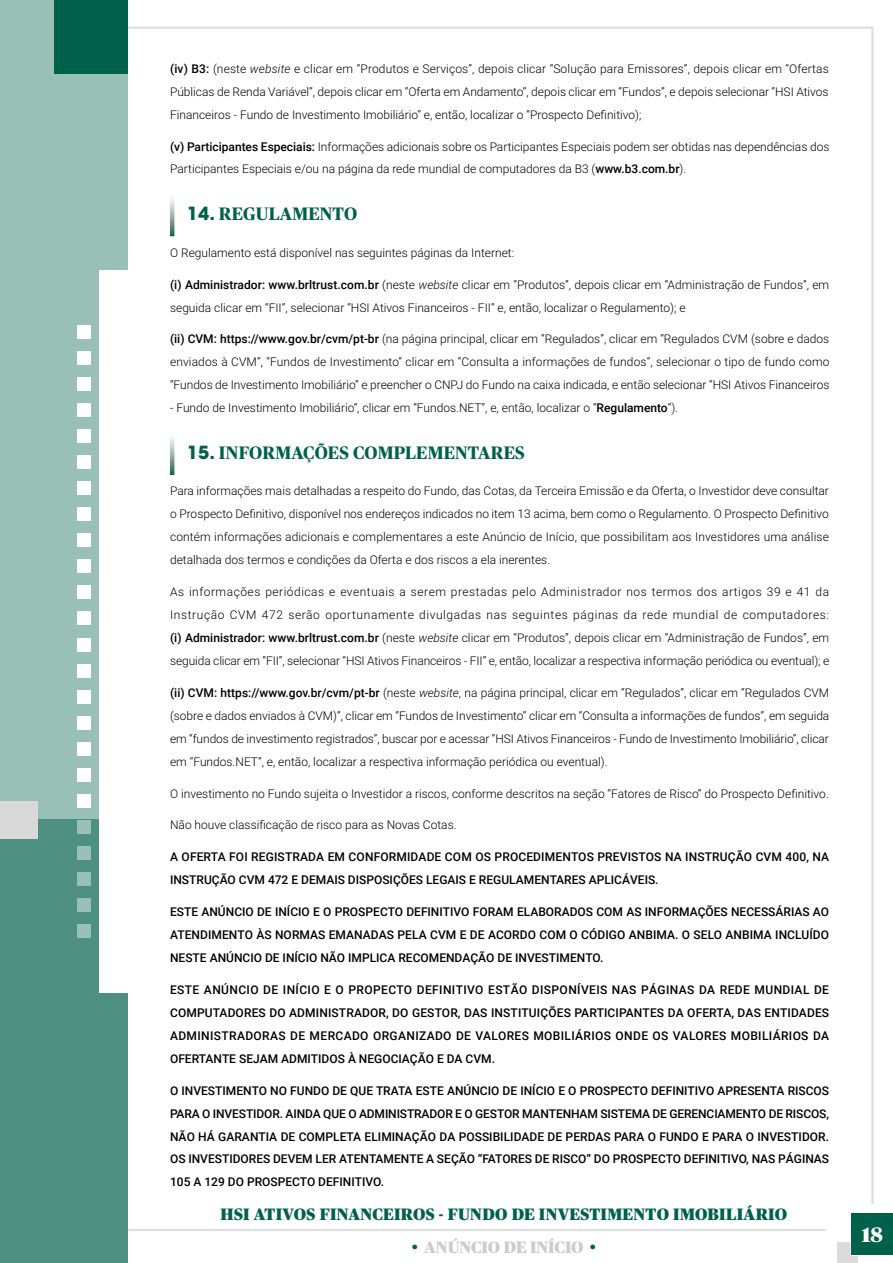
<style>
.page{position:relative;width:893px;height:1263px;background:#fff}
.page>*{position:absolute;margin:0;border:0;box-sizing:border-box;transform-origin:0 0}
.t1{font:900 21px "Publico";color:#fff}
.t2{font:700 18px "Publico";letter-spacing:.015em;color:#00614b}
.t3{font:900 16.5px "Publico";letter-spacing:.02em;color:#00614b}
.t4{font:900 16.5px "Publico";color:#ccc}
.t5{font:300 12px/23px "Roboto";color:#000;text-align:justify}
.t6{font:500 12px/23px "Roboto";color:#000;text-align:justify}
.s1{font-weight:500}
.s2{font-style:italic}
.s3{font-family:"ITC Avant Garde Pro"}
.s4{font-size:18px;color:#00614b}
</style>
<div class="page">
<div style="left:852px;top:1213px;width:41px;height:41px;background:#00614b"></div>
<svg style="left:837px;top:1242px;width:21px;height:21px"></svg>
<hr style="left:871px;top:27px;width:3px;height:1177px;background:#ccc">
<hr style="left:0;top:1229px;width:826px;height:2px;background:#ccc">
<hr style="left:60px;top:27px;width:812px;height:2px;background:#ccc">
<div style="left:0;top:0;width:128px;height:1263px;background:#99c0b7"></div>
<div style="left:0;top:820px;width:128px;height:443px;background:#4d9081"></div>
<div style="left:99px;top:270px;width:29px;height:723px;background:#fff"></div>
<div style="left:54px;top:0;width:74px;height:73px;background:#00614b"></div>
<div style="left:0;top:801px;width:37px;height:37px;background:#d9d9d9"></div>
<div style="left:78px;top:742px;width:13px;height:13px;background:#fff"></div>
<div style="left:78px;top:768px;width:13px;height:13px;background:#fff"></div>
<div style="left:78px;top:794px;width:13px;height:13px;background:#fff"></div>
<div style="left:78px;top:820px;width:13px;height:13px;background:#99c0b7"></div>
<div style="left:78px;top:846px;width:13px;height:13px;background:#99c0b7"></div>
<div style="left:78px;top:872px;width:13px;height:13px;background:#99c0b7"></div>
<div style="left:78px;top:898px;width:13px;height:13px;background:#99c0b7"></div>
<div style="left:78px;top:924px;width:13px;height:13px;background:#99c0b7"></div>
<div style="left:78px;top:534px;width:13px;height:13px;background:#fff"></div>
<div style="left:78px;top:560px;width:13px;height:13px;background:#fff"></div>
<div style="left:78px;top:586px;width:13px;height:13px;background:#fff"></div>
<div style="left:78px;top:612px;width:13px;height:13px;background:#fff"></div>
<div style="left:78px;top:638px;width:13px;height:13px;background:#fff"></div>
<div style="left:78px;top:664px;width:13px;height:13px;background:#fff"></div>
<div style="left:78px;top:690px;width:13px;height:13px;background:#fff"></div>
<div style="left:78px;top:716px;width:13px;height:13px;background:#fff"></div>
<div style="left:78px;top:326px;width:13px;height:13px;background:#fff"></div>
<div style="left:78px;top:352px;width:13px;height:13px;background:#fff"></div>
<div style="left:78px;top:378px;width:13px;height:13px;background:#fff"></div>
<div style="left:78px;top:404px;width:13px;height:13px;background:#fff"></div>
<div style="left:78px;top:430px;width:13px;height:13px;background:#fff"></div>
<div style="left:78px;top:456px;width:13px;height:13px;background:#fff"></div>
<div style="left:78px;top:482px;width:13px;height:13px;background:#fff"></div>
<div style="left:78px;top:508px;width:13px;height:13px;background:#fff"></div>
<svg style="left:170px;top:198px;width:4px;height:38px"></svg>
<svg style="left:170px;top:437px;width:4px;height:38px"></svg>
<p class="t5" style="left:170px;top:57px;width:660px"><span class="s1">(iv) B3:</span> (neste <span class="s2">website</span> e clicar em “Produtos e Serviços”, depois clicar “Solução para Emissores”, depois clicar em “Ofertas Públicas de Renda Variável”, depois clicar em “Oferta em Andamento”, depois clicar em “Fundos”, e depois selecionar “HSI Ativos Financeiros - Fundo de Investimento Imobiliário” e, então, localizar o “Prospecto Definitivo);</p>
<p class="t5" style="left:170px;top:134px;width:661px"><span class="s1">(v) Participantes Especiais:</span> Informações adicionais sobre os Participantes Especiais podem ser obtidas nas dependências dos<br>Participantes Especiais e/ou na página da rede mundial de computadores da B3 (<span class="s1">www.b3.com.br</span>).</p>
<h2 class="t2" style="left:187px;top:204px;width:172px"><span class="s3">14.</span> REGULAMENTO</h2>
<p class="t5" style="left:170px;top:240px;width:346px">O Regulamento está disponível nas seguintes páginas da Internet:</p>
<p class="t5" style="left:170px;top:272px;width:661px"><span class="s1">(i) Administrador: www.brltrust.com.br</span> (neste <span class="s2">website</span> clicar em “Produtos”, depois clicar em “Administração de Fundos”, em seguida clicar em “FII”, selecionar “HSI Ativos Financeiros - FII” e, então, localizar o Regulamento); e</p>
<p class="t5" style="left:170px;top:327px;width:661px"><span class="s1">(ii) CVM: https://www.gov.br/cvm/pt-br</span> (na página principal, clicar em “Regulados”, clicar em “Regulados CVM (sobre e dados enviados à CVM”, “Fundos de Investimento” clicar em “Consulta a informações de fundos”, selecionar o tipo de fundo como “Fundos de Investimento Imobiliário” e preencher o CNPJ do Fundo na caixa indicada, e então selecionar “HSI Ativos Financeiros</p>
<p class="t5" style="left:170px;top:396px;width:510px">- Fundo de Investimento Imobiliário”, clicar em “Fundos.NET”, e, então, localizar o “<span class="s1">Regulamento</span>”).</p>
<h2 class="t2" style="left:187px;top:443px;width:339px"><span class="s3">15.</span> INFORMAÇÕES COMPLEMENTARES</h2>
<p class="t5" style="left:170px;top:479px;width:660px">Para informações mais detalhadas a respeito do Fundo, das Cotas, da Terceira Emissão e da Oferta, o Investidor deve consultar o Prospecto Definitivo, disponível nos endereços indicados no item 13 acima, bem como o Regulamento. O Prospecto Definitivo contém informações adicionais e complementares a este Anúncio de Início, que possibilitam aos Investidores uma análise detalhada dos termos e condições da Oferta e dos riscos a ela inerentes.</p>
<p class="t5" style="left:170px;top:580px;width:661px">As informações periódicas e eventuais a serem prestadas pelo Administrador nos termos dos artigos 39 e 41 da Instrução CVM 472 serão oportunamente divulgadas nas seguintes páginas da rede mundial de computadores: <span class="s1">(i) Administrador: www.brltrust.com.br</span> (neste <span class="s2">website</span> clicar em “Produtos”, depois clicar em “Administração de Fundos”, em seguida clicar em “FII”, selecionar “HSI Ativos Financeiros - FII” e, então, localizar a respectiva informação periódica ou eventual); e</p>
<p class="t5" style="left:170px;top:681px;width:661px"><span class="s1">(ii) CVM: https://www.gov.br/cvm/pt-br</span> (neste <span class="s2">website</span>, na página principal, clicar em “Regulados”, clicar em “Regulados CVM (sobre e dados enviados à CVM)”, clicar em “Fundos de Investimento” clicar em “Consulta a informações de fundos”, em seguida em “fundos de investimento registrados”, buscar por e acessar “HSI Ativos Financeiros - Fundo de Investimento Imobiliário”, clicar em “Fundos.NET”, e, então, localizar a respectiva informação periódica ou eventual).</p>
<p class="t5" style="left:170px;top:781px;width:660px">O investimento no Fundo sujeita o Investidor a riscos, conforme descritos na seção “Fatores de Risco” do Prospecto Definitivo.</p>
<p class="t5" style="left:170px;top:813px;width:288px">Não houve classificação de risco para as Novas Cotas.</p>
<p class="t6" style="left:170px;top:845px;width:661px">A OFERTA FOI REGISTRADA EM CONFORMIDADE COM OS PROCEDIMENTOS PREVISTOS NA INSTRUÇÃO CVM 400, NA<br>INSTRUÇÃO CVM 472 E DEMAIS DISPOSIÇÕES LEGAIS E REGULAMENTARES APLICÁVEIS.</p>
<p class="t6" style="left:170px;top:900px;width:660px">ESTE ANÚNCIO DE INÍCIO E O PROSPECTO DEFINITIVO FORAM ELABORADOS COM AS INFORMAÇÕES NECESSÁRIAS AO ATENDIMENTO ÀS NORMAS EMANADAS PELA CVM E DE ACORDO COM O CÓDIGO ANBIMA. O SELO ANBIMA INCLUÍDO NESTE ANÚNCIO DE INÍCIO NÃO IMPLICA RECOMENDAÇÃO DE INVESTIMENTO.</p>
<p class="t6" style="left:170px;top:978px;width:661px">ESTE ANÚNCIO DE INÍCIO E O PROPECTO DEFINITIVO ESTÃO DISPONÍVEIS NAS PÁGINAS DA REDE MUNDIAL DE COMPUTADORES DO ADMINISTRADOR, DO GESTOR, DAS INSTITUIÇÕES PARTICIPANTES DA OFERTA, DAS ENTIDADES ADMINISTRADORAS DE MERCADO ORGANIZADO DE VALORES MOBILIÁRIOS ONDE OS VALORES MOBILIÁRIOS DA OFERTANTE SEJAM ADMITIDOS À NEGOCIAÇÃO E DA CVM.</p>
<p class="t6" style="left:170px;top:1078px;width:661px">O INVESTIMENTO NO FUNDO DE QUE TRATA ESTE ANÚNCIO DE INÍCIO E O PROSPECTO DEFINITIVO APRESENTA RISCOS PARA O INVESTIDOR. AINDA QUE O ADMINISTRADOR E O GESTOR MANTENHAM SISTEMA DE GERENCIAMENTO DE RISCOS, NÃO HÁ GARANTIA DE COMPLETA ELIMINAÇÃO DA POSSIBILIDADE DE PERDAS PARA O FUNDO E PARA O INVESTIDOR.<br>OS INVESTIDORES DEVEM LER ATENTAMENTE A SEÇÃO “FATORES DE RISCO” DO PROSPECTO DEFINITIVO, NAS PÁGINAS 105 A 129 DO PROSPECTO DEFINITIVO.</p>
<h3 class="t3" style="left:221px;top:1205px;width:568px">HSI ATIVOS FINANCEIROS - FUNDO DE INVESTIMENTO IMOBILIÁRIO</h3>
<h3 class="t4" style="left:412px;top:1238px;width:185px"><span class="s4">•</span> ANÚNCIO DE INÍCIO <span class="s4">•</span></h3>
<h1 class="t1" style="left:862px;top:1223px;width:22px">18</h1>
</div>
